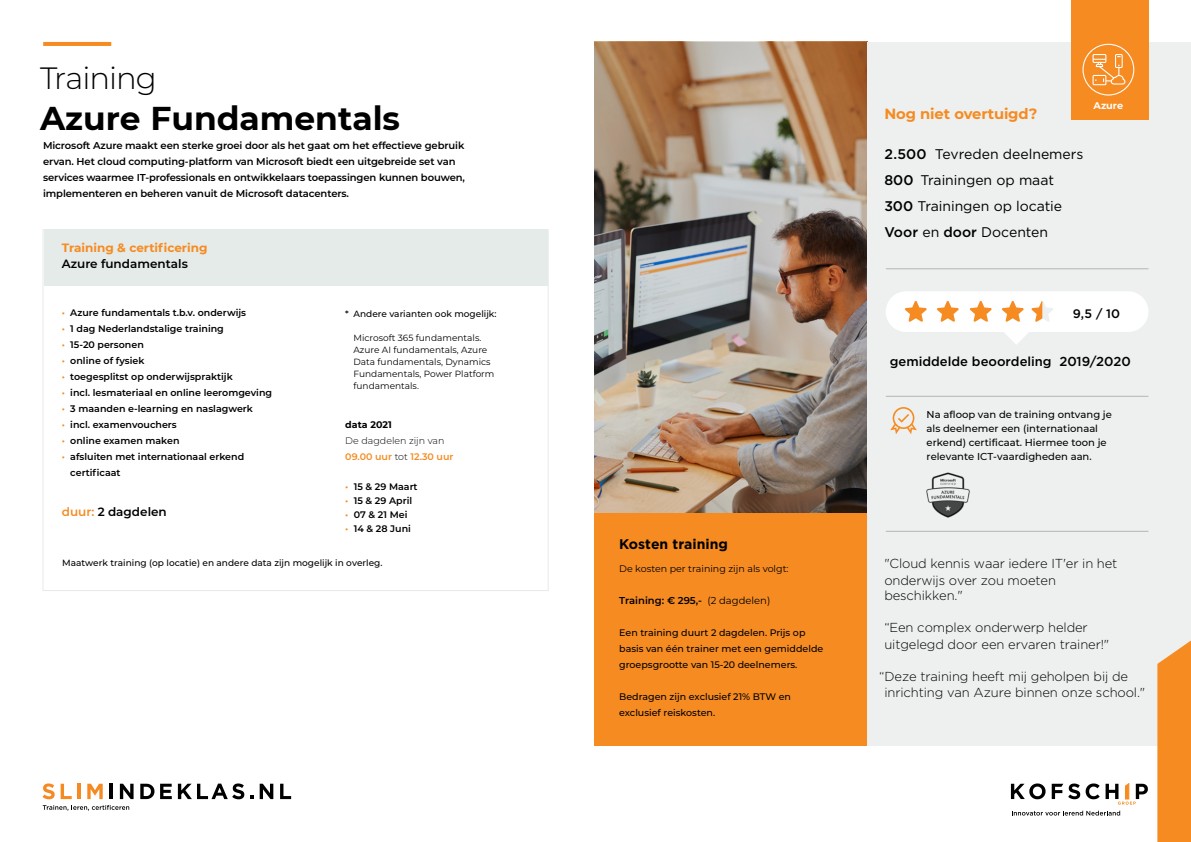
<style>
.page{position:relative;width:1191px;height:842px;background:#fff}
.page>*{position:absolute;margin:0;border:0;box-sizing:border-box;transform-origin:0 0}
.t1{font:700 32.9px "Montserrat";color:#000}
.t2{font:300 30.8px "Montserrat";letter-spacing:-.035em;color:#000}
.t3{font:700 14.7px "Montserrat";letter-spacing:-.01em;color:#f68b22}
.t4{font:14px/26px "Gotham";letter-spacing:-.005em;color:#000}
.t5{font:700 14px "Gotham";color:#000}
.t6{font:300 13px/16px "Gotham";letter-spacing:-.01em;color:#000}
.t7{font:500 13px "Gotham";color:#000}
.t8{font:500 12.3px "Gotham";color:#000}
.t9{font:700 12px/16px "Montserrat";color:#f68b22}
.t10{font:600 12px "Montserrat";color:#000}
.t11{font:600 10px/16px "Montserrat";letter-spacing:-.01em;color:#000}
.t12{font:500 10px/14px "Montserrat";color:#000}
.t13{font:700 9.7px "Montserrat";color:#fff}
.t14{font:600 9.5px/16px "Montserrat";color:#000}
.t15{font:500 9.5px/16px "Montserrat";color:#000}
.t16{font:300 9.5px/16px "Montserrat";color:#000}
.t17{font:9.5px "Montserrat";color:#000}
.t18{font:700 9.5px "Montserrat";color:#000}
.t19{font:9px/12px "Montserrat";color:#000}
.t20{font:500 9px "Montserrat";color:#000}
.s1{font-style:inherit}
.s2{font-weight:600;color:#000}
.s3{color:#f68b22}
.s4{font-weight:600;color:#f68b22}
.s5{font-weight:400}
.s6{font-weight:500}
</style>
<div class="page">
<svg style="left:1011px;top:783px;width:136px;height:22px"></svg>
<svg style="left:1012px;top:811px;width:108px;height:4px"></svg>
<svg style="left:42px;top:783px;width:13px;height:16px"></svg>
<svg style="left:61px;top:784px;width:11px;height:15px"></svg>
<hr style="left:77px;top:784px;width:3px;height:15px;background:#f68a22">
<svg style="left:87px;top:784px;width:16px;height:15px"></svg>
<hr style="left:110px;top:784px;width:3px;height:15px;background:#000">
<svg style="left:120px;top:784px;width:14px;height:15px"></svg>
<svg style="left:140px;top:784px;width:14px;height:15px"></svg>
<svg style="left:160px;top:784px;width:12px;height:15px"></svg>
<svg style="left:178px;top:783px;width:66px;height:16px"></svg>
<svg style="left:250px;top:795px;width:3px;height:4px"></svg>
<svg style="left:260px;top:784px;width:13px;height:15px"></svg>
<svg style="left:280px;top:784px;width:11px;height:15px"></svg>
<svg style="left:43px;top:805px;width:86px;height:6px"></svg>
<div style="left:44px;top:229px;width:503px;height:57px;background:#e5ebe8"></div>
<div style="left:594px;top:495px;width:279px;height:250px;background:#f68b22"></div>
<hr style="left:43px;top:42px;width:68px;height:4px;background:#f68b22">
<img style="left:594px;top:42px;width:273px;height:470px">
<div style="left:867px;top:42px;width:324px;height:703px;background:#edf0ee"></div>
<hr style="left:886px;top:269px;width:262px;height:1px;background:#b5b5b4">
<hr style="left:886px;top:396px;width:262px;height:1px;background:#b5b5b4">
<hr style="left:886px;top:531px;width:262px;height:1px;background:#b5b5b4">
<div style="left:885px;top:291px;width:263px;height:41px;background:#fff;border-radius:20px"></div>
<svg style="left:905px;top:301px;width:21px;height:21px"></svg>
<svg style="left:970px;top:301px;width:21px;height:21px"></svg>
<svg style="left:937px;top:301px;width:21px;height:21px"></svg>
<svg style="left:1002px;top:301px;width:21px;height:21px"></svg>
<svg style="left:1031px;top:301px;width:22px;height:21px"></svg>
<svg style="left:1004px;top:332px;width:24px;height:12px"></svg>
<div style="left:1071px;top:0;width:77px;height:119px;background:#f68b22"></div>
<div style="left:1082px;top:44px;width:52px;height:52px;border:1px solid #fff;border-radius:50%"></div>
<div style="left:1092px;top:54px;width:14px;height:9px;border:1px solid #fff"></div>
<div style="left:1115px;top:54px;width:7px;height:14px;border:1px solid #fff"></div>
<div style="left:1092px;top:75px;width:14px;height:10px;border:1px solid #fff"></div>
<svg style="left:1093px;top:56px;width:33px;height:29px"></svg>
<svg style="left:1157px;top:640px;width:34px;height:202px;background:#f59230"></svg>
<svg style="left:890px;top:407px;width:27px;height:27px"></svg>
<img style="left:926px;top:472px;width:44px;height:46px">
<h2 class="t2" style="left:40px;top:57px;width:118px">Training</h2>
<h1 class="t1" style="left:40px;top:94px;width:361px">Azure Fundamentals</h1>
<p class="t11" style="left:43px;top:137px;width:423px">Microsoft Azure maakt een sterke groei door als het gaat om het effectieve gebruik ervan. Het cloud computing-platform van Microsoft biedt een uitgebreide set van services waarmee IT-professionals en ontwikkelaars toepassingen kunnen bouwen, implementeren en beheren vanuit de Microsoft datacenters.</p>
<p class="t9" style="left:62px;top:239px;width:147px">Training &amp; cer<span class="s1">tific</span>ering<br><span class="s2">Azure fundamentals</span></p>
<p class="t14" style="left:62px;top:304px;width:186px"><span class="s3">•</span> Azure fundamentals t.b.v. onderwijs</p>
<p class="t14" style="left:62px;top:320px;width:164px"><span class="s3">•</span> 1 dag Nederlandstalige training</p>
<p class="t14" style="left:62px;top:336px;width:84px"><span class="s3">•</span> 15-20 personen</p>
<p class="t14" style="left:62px;top:352px;width:84px"><span class="s3">•</span> online of fysiek</p>
<p class="t14" style="left:62px;top:368px;width:172px"><span class="s3">•</span> toegesplitst op onderwijspraktijk</p>
<p class="t14" style="left:62px;top:384px;width:212px"><span class="s3">•</span> incl. lesmateriaal en online leeromgeving</p>
<p class="t14" style="left:62px;top:400px;width:193px"><span class="s3">•</span> 3 maanden e-learning en naslagwerk</p>
<p class="t14" style="left:62px;top:416px;width:116px"><span class="s3">•</span> incl. examenvouchers</p>
<p class="t14" style="left:62px;top:432px;width:119px"><span class="s3">•</span> online examen maken</p>
<p class="t14" style="left:70px;top:448px;width:175px;text-indent:-9px"><span class="s3">•</span> afsluiten met internationaal erkend certificaat</p>
<p class="t10" style="left:62px;top:503px;width:106px"><span class="s3">duur:</span> 2 dagdelen</p>
<p class="t20" style="left:345px;top:308px;width:153px">* Andere varianten ook mogelijk:</p>
<p class="t19" style="left:353px;top:331px;width:142px;text-indent:-9px">-Microsoft 365 fundamentals.<br>Azure AI fundamentals, Azure<br>Data fundamentals, Dynamics<br>Fundamentals, Power Platform fundamentals.</p>
<p class="t18" style="left:345px;top:418px;width:48px">data 2021</p>
<p class="t16" style="left:345px;top:432px;width:110px">De dagdelen zijn van<br><span class="s4">09.00 uur</span> tot <span class="s4">12.30 uur</span></p>
<p class="t14" style="left:345px;top:478px;width:74px"><span class="s3">•</span> 15 &amp; 29 Maart</p>
<p class="t14" style="left:345px;top:492px;width:68px"><span class="s3">•</span> 15 &amp; 29 April</p>
<p class="t14" style="left:345px;top:506px;width:64px"><span class="s3">•</span> 07 &amp; 21 Mei</p>
<p class="t14" style="left:345px;top:520px;width:67px"><span class="s3">•</span> 14 &amp; 28 Juni</p>
<p class="t20" style="left:62px;top:557px;width:322px">Maatwerk training (op locatie) en andere data zijn mogelijk in overleg.</p>
<h3 class="t5" style="left:619px;top:535px;width:110px">Kosten training</h3>
<p class="t17" style="left:619px;top:562px;width:171px">De kosten per training zijn als volgt:</p>
<p class="t11" style="left:619px;top:592px;width:153px">Training: € 295,- <span class="s5">(2 dagdelen)</span></p>
<p class="t15" style="left:619px;top:624px;width:205px">Een training duurt 2 dagdelen. Prijs op basis van één trainer met een gemiddelde groepsgrootte van 15-20 deelnemers.</p>
<p class="t15" style="left:619px;top:688px;width:173px">Bedragen zijn exclusief 21% BTW en exclusief reiskosten.</p>
<h3 class="t3" style="left:884px;top:103px;width:154px">Nog niet overtuigd?</h3>
<h3 class="t4" style="left:884px;top:141px;width:201px"><span class="s6">2.500</span> Tevreden deelnemers<br><span class="s6">800</span> Trainingen op maat<br><span class="s6">300</span> Trainingen op locatie<br><span class="s6">Voor</span> en <span class="s6">door</span> Docenten</h3>
<p class="t13" style="left:1093px;top:98px;width:31px">Azure</p>
<p class="t8" style="left:1073px;top:306px;width:49px">9,5 / 10</p>
<h3 class="t7" style="left:889px;top:353px;width:242px">gemiddelde beoordeling 2019/2020</h3>
<p class="t12" style="left:926px;top:407px;width:187px">Na afloop van de training ontvang je als deelnemer een (internationaal erkend) certificaat. Hiermee toon je relevante ICT-vaardigheden aan.</p>
<h3 class="t6" style="left:884px;top:555px;width:234px">"Cloud kennis waar iedere IT'er in het onderwijs over zou moeten beschikken."</h3>
<h3 class="t6" style="left:884px;top:619px;width:226px;line-height:16.3px">“Een complex onderwerp helder uitgelegd door een ervaren trainer!"</h3>
<h3 class="t6" style="left:884px;top:668px;width:262px;text-indent:-5px">“Deze training heeft mij geholpen bij de inrichting van Azure binnen onze school."</h3>
</div>
